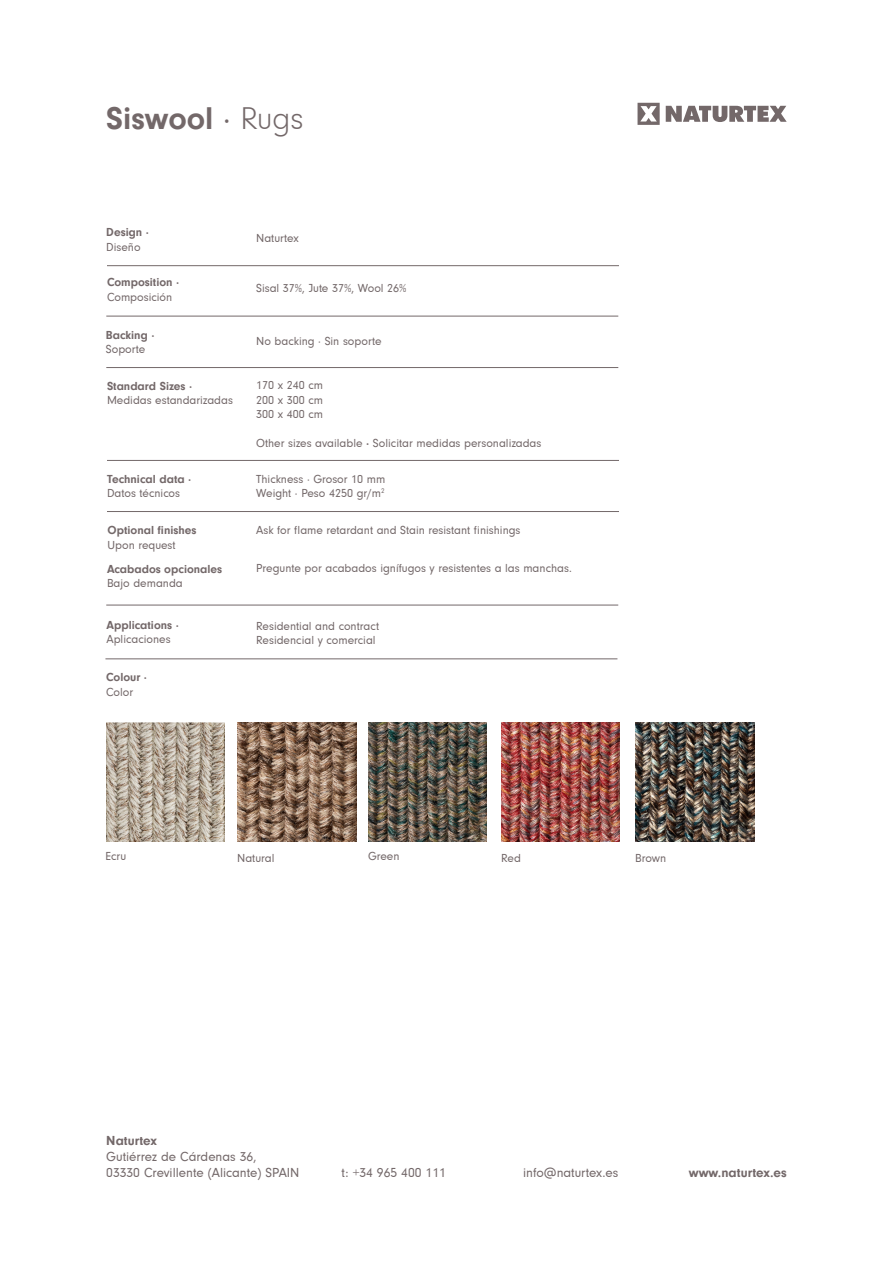
<style>
.page{position:relative;width:893px;height:1263px;background:#fff}
.page>*{position:absolute;margin:0;border:0;box-sizing:border-box;transform-origin:0 0}
.t1{font:700 32.4px "Neuzeit Gro";color:#736869}
.t2{font:13.5px "Neuzeit Gro";color:#736869}
.t3{font:700 13.5px "Neuzeit Gro";color:#736869}
.t4{font:12px "Neuzeit Gro";color:#736869}
.t5{font:700 12px/14.4px "Neuzeit Gro";color:#736869}
.s1{font-weight:400}
.s2{font-weight:300}
.s3{font-weight:700}
</style>
<div class="page">
<hr style="left:107px;top:265px;width:512px;height:1px;background:#736869">
<hr style="left:106px;top:316px;width:512px;height:1px;background:#736869">
<hr style="left:106px;top:367px;width:512px;height:1px;background:#736869">
<hr style="left:107px;top:460px;width:512px;height:1px;background:#736869">
<hr style="left:107px;top:511px;width:512px;height:1px;background:#736869">
<hr style="left:106px;top:605px;width:512px;height:1px;background:#736869">
<hr style="left:105px;top:659px;width:512px;height:1px;background:#736869">
<img style="left:237px;top:722px;width:119px;height:119px">
<img style="left:368px;top:722px;width:119px;height:119px">
<svg style="left:637px;top:103px;width:150px;height:22px"></svg>
<img style="left:106px;top:722px;width:119px;height:119px">
<img style="left:501px;top:722px;width:119px;height:119px">
<img style="left:635px;top:722px;width:119px;height:119px">
<p class="t1" style="left:106px;top:100px;width:199px">Siswool <span class="s1">·</span> <span class="s2">Rugs</span></p>
<p class="t5" style="left:106px;top:225px;width:44px">Design ·<br><span class="s1">Diseño</span></p>
<p class="t4" style="left:256px;top:231px;width:44px">Naturtex</p>
<p class="t5" style="left:107px;top:275px;width:74px">Composition ·<br><span class="s1">Composición</span></p>
<p class="t4" style="left:256px;top:281px;width:152px">Sisal 37%, Jute 37%, Wool 26%</p>
<p class="t5" style="left:106px;top:328px;width:50px">Backing ·<br><span class="s1">Soporte</span></p>
<p class="t4" style="left:256px;top:334px;width:127px">No backing · Sin soporte</p>
<p class="t5" style="left:107px;top:378px;width:87px">Standard Sizes ·</p>
<p class="t4" style="left:107px;top:393px;width:127px">Medidas estandarizadas</p>
<p class="t4" style="left:256px;top:379px;width:68px">170 x 240 cm</p>
<p class="t4" style="left:256px;top:393px;width:68px">200 x 300 cm</p>
<p class="t4" style="left:256px;top:408px;width:68px">300 x 400 cm</p>
<p class="t4" style="left:256px;top:437px;width:287px">Other sizes available <span class="s3">·</span> Solicitar medidas personalizadas</p>
<p class="t5" style="left:107px;top:472px;width:86px">Technical data ·</p>
<p class="t4" style="left:107px;top:487px;width:75px">Datos técnicos</p>
<p class="t4" style="left:256px;top:472px;width:131px">Thickness · Grosor 10 mm</p>
<p class="t4" style="left:256px;top:487px;width:130px">Weight · Peso 4250 gr/m<sup>2</sup></p>
<p class="t5" style="left:108px;top:523px;width:90px">Optional finishes</p>
<p class="t4" style="left:108px;top:538px;width:70px">Upon request</p>
<p class="t4" style="left:256px;top:524px;width:266px">Ask for flame retardant and Stain resistant finishings</p>
<p class="t5" style="left:107px;top:562px;width:117px">Acabados opcionales</p>
<p class="t4" style="left:107px;top:577px;width:77px">Bajo demanda</p>
<p class="t4" style="left:256px;top:562px;width:317px">Pregunte por acabados ignífugos y resistentes a las manchas.</p>
<p class="t5" style="left:106px;top:618px;width:74px">Applications ·</p>
<p class="t4" style="left:106px;top:633px;width:66px">Aplicaciones</p>
<p class="t4" style="left:256px;top:619px;width:124px">Residential and contract</p>
<p class="t4" style="left:256px;top:634px;width:121px">Residencial y comercial</p>
<p class="t5" style="left:106px;top:670px;width:43px">Colour ·</p>
<p class="t4" style="left:106px;top:685px;width:29px">Color</p>
<p class="t4" style="left:105px;top:849px;width:22px">Ecru</p>
<p class="t4" style="left:237px;top:851px;width:39px">Natural</p>
<p class="t4" style="left:368px;top:849px;width:33px">Green</p>
<p class="t4" style="left:501px;top:851px;width:21px">Red</p>
<p class="t4" style="left:635px;top:851px;width:33px">Brown</p>
<p class="t3" style="left:106px;top:1133px;width:52px">Naturtex</p>
<p class="t2" style="left:106px;top:1149px;width:152px">Gutiérrez de Cárdenas 36,</p>
<p class="t2" style="left:106px;top:1165px;width:195px">03330 Crevillente (Alicante) SPAIN</p>
<p class="t2" style="left:342px;top:1165px;width:106px">t: +34 965 400 111</p>
<p class="t2" style="left:523px;top:1165px;width:97px">info@naturtex.es</p>
<p class="t3" style="left:689px;top:1165px;width:99px">www.naturtex.es</p>
</div>
